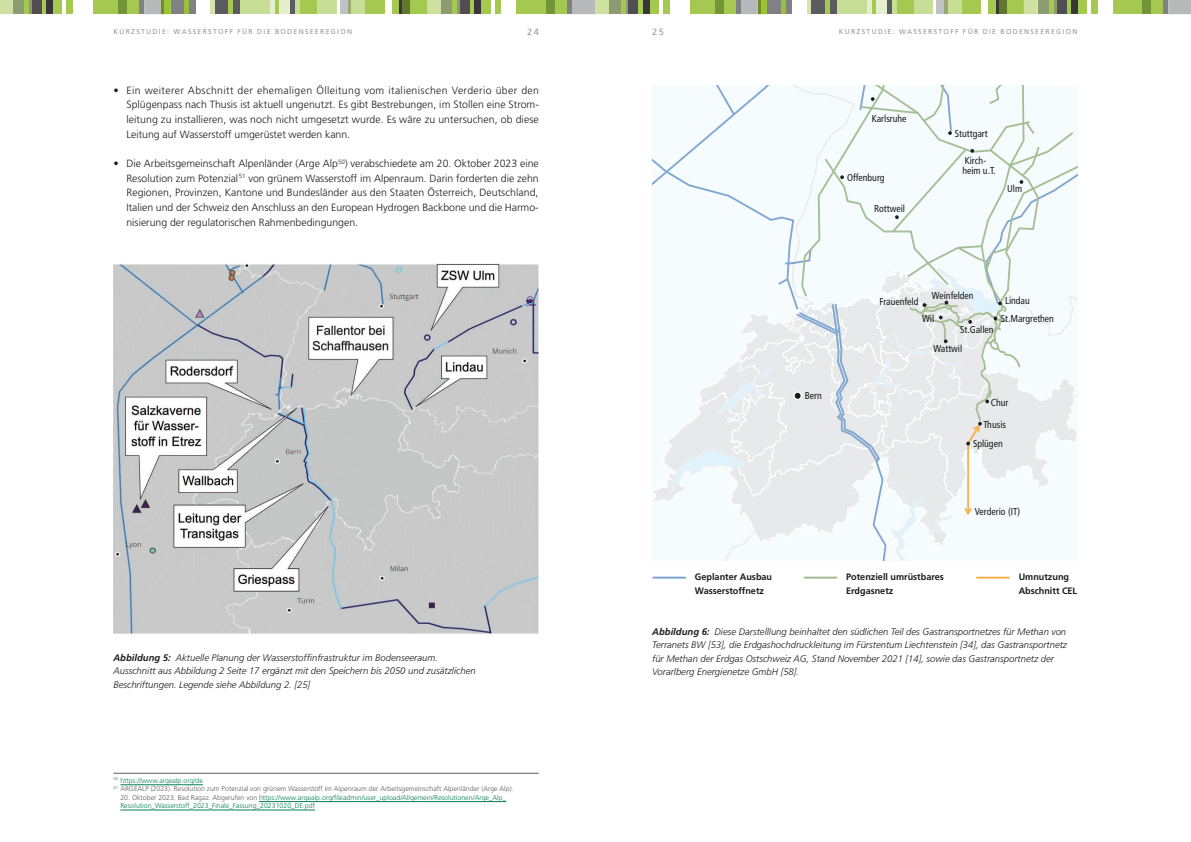
<style>
.page{position:relative;width:1191px;height:842px;background:#fff}
.page>*{position:absolute;margin:0;border:0;box-sizing:border-box;transform-origin:0 0}
.t1{font:300 10.5px/14.7px "Frutiger LT Std";color:#1b1c20;text-align:justify}
.t2{font:condensed 10px/19.8px "Frutiger LT Std";color:#1b1c20}
.t3{font:italic 300 9.5px/13.5px "Frutiger LT Std";color:#1b1c20}
.t4{font:700 9.3px/13.3px "Frutiger LT Std";color:#1b1c20}
.t5{font:9px "Frutiger LT Std";color:#98989c}
.t6{font:300 7px/8.4px "Frutiger LT Std";color:#067e51}
.t7{font:300 7px/8.4px "Frutiger LT Std";color:#5c5b60}
.t8{font:7px "Frutiger LT Std";letter-spacing:.18em;color:#98989c}
.s1{font-weight:700}
.s2{color:#067e51}
.s3{color:#5c5b60}
</style>
<div class="page">
<svg style="left:144px;top:0;width:27px;height:14px"></svg>
<hr style="left:161px;top:0;width:3px;height:14px;background:#6e8d26">
<div style="left:34px;top:0;width:110px;height:14px;background:#a5c851"></div>
<svg style="left:210px;top:0;width:5px;height:14px"></svg>
<div style="left:365px;top:0;width:62px;height:14px;background:#a5c851"></div>
<div style="left:215px;top:0;width:26px;height:14px;background:#5c5b60"></div>
<div style="left:295px;top:0;width:70px;height:14px;background:#c8dd95"></div>
<div style="left:240px;top:0;width:51px;height:14px;background:#c8dd95"></div>
<div style="left:118px;top:0;width:9px;height:14px;background:#729637"></div>
<div style="left:402px;top:0;width:8px;height:14px;background:#60782e"></div>
<div style="left:385px;top:0;width:6px;height:14px;background:#fff"></div>
<div style="left:336px;top:0;width:11px;height:14px;background:#fff"></div>
<div style="left:270px;top:0;width:21px;height:14px;background:#e5efcf"></div>
<div style="left:300px;top:0;width:17px;height:14px;background:#a5c851"></div>
<svg style="left:347px;top:0;width:4px;height:14px"></svg>
<div style="left:340px;top:0;width:7px;height:14px;background:#bfc1c4"></div>
<div style="left:290px;top:0;width:5px;height:14px;background:#5c5b60"></div>
<hr style="left:229px;top:0;width:4px;height:14px;background:#a5c851">
<hr style="left:275px;top:0;width:4px;height:14px;background:#a5c851">
<div style="left:139px;top:0;width:5px;height:14px;background:#818084"></div>
<div style="left:171px;top:0;width:24px;height:14px;background:#818084"></div>
<div style="left:184px;top:0;width:5px;height:14px;background:#97c139"></div>
<div style="left:13px;top:0;width:29px;height:14px;background:#504e53"></div>
<svg style="left:0;top:0;width:13px;height:14px"></svg>
<div style="left:13px;top:0;width:19px;height:14px;background:#8e9a71"></div>
<div style="left:73px;top:0;width:20px;height:14px;background:#fff"></div>
<hr style="left:63px;top:0;width:3px;height:14px;background:#fff">
<div style="left:46px;top:0;width:7px;height:14px;background:#39363a"></div>
<svg style="left:400px;top:0;width:2px;height:14px"></svg>
<div style="left:24px;top:0;width:5px;height:14px;background:#a5c851"></div>
<div style="left:464px;top:0;width:107px;height:14px;background:#a5c851"></div>
<div style="left:546px;top:0;width:8px;height:14px;background:#729637"></div>
<div style="left:441px;top:0;width:29px;height:14px;background:#504e53"></div>
<svg style="left:427px;top:0;width:14px;height:14px"></svg>
<div style="left:441px;top:0;width:19px;height:14px;background:#8e9a71"></div>
<div style="left:501px;top:0;width:15px;height:14px;background:#fff"></div>
<hr style="left:491px;top:0;width:3px;height:14px;background:#fff">
<div style="left:474px;top:0;width:7px;height:14px;background:#39363a"></div>
<div style="left:452px;top:0;width:5px;height:14px;background:#a5c851"></div>
<svg style="left:740px;top:0;width:27px;height:14px"></svg>
<div style="left:630px;top:0;width:110px;height:14px;background:#a5c851"></div>
<svg style="left:807px;top:0;width:4px;height:14px"></svg>
<div style="left:961px;top:0;width:62px;height:14px;background:#a5c851"></div>
<div style="left:811px;top:0;width:26px;height:14px;background:#5c5b60"></div>
<div style="left:891px;top:0;width:70px;height:14px;background:#c8dd95"></div>
<div style="left:837px;top:0;width:50px;height:14px;background:#c8dd95"></div>
<div style="left:715px;top:0;width:8px;height:14px;background:#729637"></div>
<div style="left:998px;top:0;width:8px;height:14px;background:#60782e"></div>
<div style="left:982px;top:0;width:6px;height:14px;background:#fff"></div>
<div style="left:933px;top:0;width:11px;height:14px;background:#fff"></div>
<div style="left:866px;top:0;width:21px;height:14px;background:#e5efcf"></div>
<div style="left:897px;top:0;width:16px;height:14px;background:#a5c851"></div>
<hr style="left:944px;top:0;width:3px;height:14px;background:#9aa873">
<div style="left:936px;top:0;width:8px;height:14px;background:#bfc1c4"></div>
<hr style="left:887px;top:0;width:4px;height:14px;background:#5c5b60">
<hr style="left:825px;top:0;width:4px;height:14px;background:#a5c851">
<hr style="left:872px;top:0;width:3px;height:14px;background:#a5c851">
<hr style="left:736px;top:0;width:4px;height:14px;background:#818084">
<div style="left:767px;top:0;width:25px;height:14px;background:#818084"></div>
<hr style="left:781px;top:0;width:4px;height:14px;background:#97c139">
<div style="left:609px;top:0;width:29px;height:14px;background:#504e53"></div>
<svg style="left:567px;top:0;width:42px;height:14px"></svg>
<div style="left:609px;top:0;width:19px;height:14px;background:#8e9a71"></div>
<div style="left:670px;top:0;width:19px;height:14px;background:#fff"></div>
<hr style="left:659px;top:0;width:3px;height:14px;background:#fff">
<div style="left:643px;top:0;width:6px;height:14px;background:#39363a"></div>
<svg style="left:996px;top:0;width:2px;height:14px"></svg>
<hr style="left:621px;top:0;width:4px;height:14px;background:#a5c851">
<svg style="left:1168px;top:0;width:23px;height:14px"></svg>
<div style="left:1060px;top:0;width:108px;height:14px;background:#a5c851"></div>
<div style="left:1142px;top:0;width:9px;height:14px;background:#729637"></div>
<div style="left:1163px;top:0;width:5px;height:14px;background:#818084"></div>
<div style="left:1037px;top:0;width:29px;height:14px;background:#504e53"></div>
<svg style="left:1023px;top:0;width:14px;height:14px"></svg>
<div style="left:1037px;top:0;width:19px;height:14px;background:#8e9a71"></div>
<div style="left:1098px;top:0;width:14px;height:14px;background:#fff"></div>
<hr style="left:1087px;top:0;width:4px;height:14px;background:#fff">
<div style="left:1071px;top:0;width:6px;height:14px;background:#39363a"></div>
<hr style="left:1049px;top:0;width:4px;height:14px;background:#a5c851">
<hr style="left:113px;top:773px;width:426px;height:1px;background:#5c5b60">
<hr style="left:120px;top:784px;width:83px;height:1px;background:#067e51">
<hr style="left:259px;top:801px;width:247px;height:1px;background:#067e51">
<hr style="left:120px;top:810px;width:195px;height:1px;background:#067e51">
<img style="left:113px;top:264px;width:426px;height:370px">
<hr style="left:653px;top:577px;width:32px;height:2px;background:#80a7d1">
<hr style="left:804px;top:577px;width:32px;height:2px;background:#a6be95">
<hr style="left:977px;top:577px;width:32px;height:2px;background:#f6b153">
<svg style="left:652px;top:85px;width:425px;height:475px"></svg>
<p class="t8" style="left:113px;top:27px;width:240px">KURZSTUDIE: WASSERSTOFF FÜR DIE BODENSEEREGION</p>
<p class="t5" style="left:527px;top:27px;width:13px">24</p>
<p class="t5" style="left:652px;top:27px;width:13px">25</p>
<p class="t8" style="left:839px;top:27px;width:240px">KURZSTUDIE: WASSERSTOFF FÜR DIE BODENSEEREGION</p>
<p class="t1" style="left:126px;top:83px;width:414px;text-indent:-13px">• Ein weiterer Abschnitt der ehemaligen Ölleitung vom italienischen Verderio über den Splügenpass nach Thusis ist aktuell ungenutzt. Es gibt Bestrebungen, im Stollen eine Strom&shy;leitung zu installieren, was noch nicht umgesetzt wurde. Es wäre zu untersuchen, ob diese Leitung auf Wasserstoff umgerüstet werden kann.</p>
<p class="t1" style="left:126px;top:156px;width:414px;text-indent:-13px">• Die Arbeitsgemeinschaft Alpenländer (Arge Alp<sup>50</sup>) verabschiedete am 20. Oktober 2023 eine Resolution zum Potenzial<sup>51</sup> von grünem Wasserstoff im Alpenraum. Darin forderten die zehn Regionen, Provinzen, Kantone und Bundesländer aus den Staaten Österreich, Deutschland, Italien und der Schweiz den Anschluss an den European Hydrogen Backbone und die Harmo&shy;nisierung der regulatorischen Rahmenbedingungen.</p>
<p class="t3" style="left:113px;top:651px;width:364px"><span class="s1">Abbildung 5:</span> Aktuelle Planung der Wasserstoffinfrastruktur im Bodenseeraum.<br>Ausschnitt aus Abbildung 2 Seite 17 ergänzt mit den Speichern bis 2050 und zusätzlichen<br>Beschriftungen. Legende siehe Abbildung 2. [25]</p>
<p class="t7" style="left:113px;top:776px;width:402px"><sup>50</sup> <span class="s2">https://www.argealp.org/de<br></span><sup>51</sup> ARGEALP (2023). Resolution zum Potenzial von grünem Wasserstoff im Alpenraum der Arbeitsgemeinschaft Alpenländer (Arge Alp).</p>
<p class="t6" style="left:120px;top:793px;width:387px"><span class="s3">20. Oktober 2023. Bad Ragaz. Abgerufen von</span> https://www.argealp.org/fileadmin/user_upload/Allgemein/Resolutionen/Arge_Alp_<br>Resolution_Wasserstoff_2023_Finale_Fassung_20231020_DE.pdf</p>
<p class="t2" style="left:871px;top:108px;width:36px">Karlsruhe</p>
<p class="t2" style="left:847px;top:167px;width:39px">Offenburg</p>
<p class="t2" style="left:874px;top:199px;width:32px">Rottweil</p>
<p class="t2" style="left:955px;top:124px;width:34px">Stuttgart</p>
<p class="t2" style="left:962px;top:155px;width:35px;line-height:10.2px">Kirch&shy;heim u.T.</p>
<p class="t2" style="left:1007px;top:178px;width:16px">Ulm</p>
<p class="t2" style="left:805px;top:386px;width:18px">Bern</p>
<p class="t2" style="left:932px;top:286px;width:43px">Weinfelden</p>
<p class="t2" style="left:922px;top:309px;width:14px">Wil</p>
<p class="t2" style="left:933px;top:339px;width:30px">Wattwil</p>
<p class="t2" style="left:879px;top:292px;width:40px">Frauenfeld</p>
<p class="t2" style="left:960px;top:320px;width:35px">St.Gallen</p>
<p class="t2" style="left:1005px;top:290px;width:26px">Lindau</p>
<p class="t2" style="left:1000px;top:309px;width:55px">St.Margrethen</p>
<p class="t2" style="left:990px;top:392px;width:19px">Chur</p>
<p class="t2" style="left:973px;top:414px;width:35px;text-indent:10px">Thusis<br>Splügen</p>
<p class="t2" style="left:974px;top:502px;width:47px">Verderio (IT)</p>
<p class="t4" style="left:695px;top:570px;width:79px">Geplanter Ausbau<br>Wasserstoffnetz</p>
<p class="t4" style="left:846px;top:570px;width:99px">Potenziell umrüstbares<br>Erdgasnetz</p>
<p class="t4" style="left:1018px;top:570px;width:60px">Umnutzung<br>Abschnitt CEL</p>
<p class="t3" style="left:652px;top:625px;width:416px"><span class="s1">Abbildung 6:</span> Diese Darstelllung beinhaltet den südlichen Teil des Gastransportnetzes für Methan von Terranets BW [53], die Erdgashochdruckleitung im Fürstentum Liechtenstein [34], das Gastransportnetz für Methan der Erdgas Ostschweiz AG, Stand November 2021 [14], sowie das Gastransportnetz der Vorarlberg Energienetze GmbH [58].</p>
</div>
